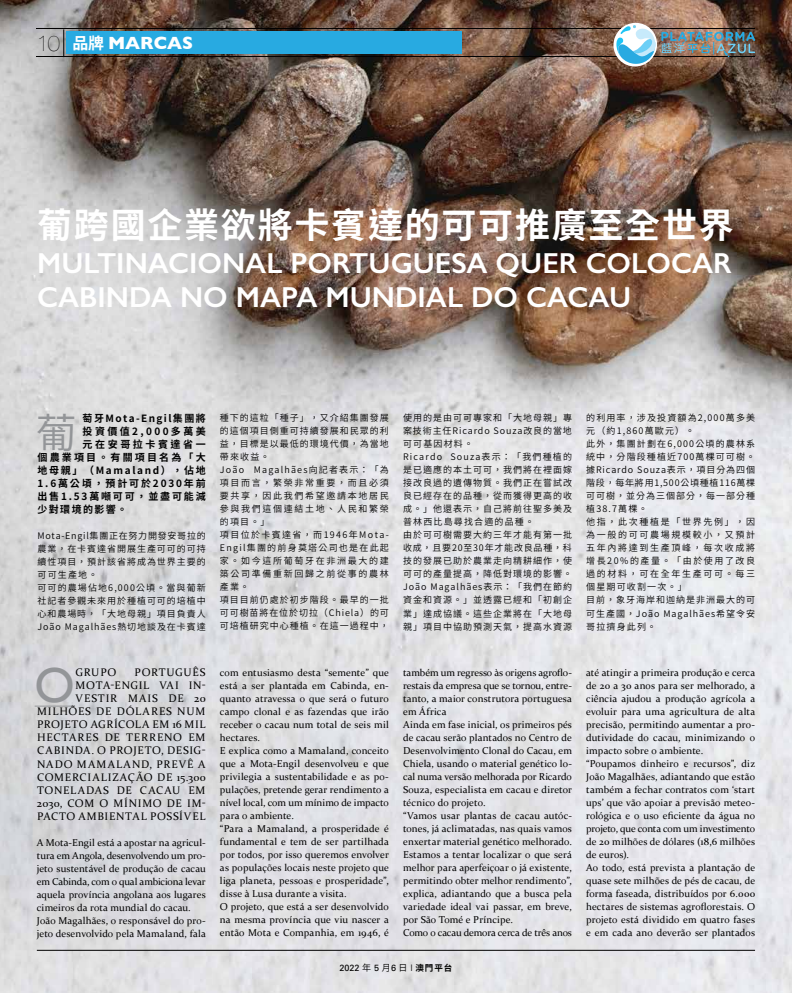
<style>
.page{position:relative;width:792px;height:993px;background:#fff}
.page>*{position:absolute;margin:0;border:0;box-sizing:border-box;transform-origin:0 0}
.t1{font:49.1px "Gill Sans";color:#939598}
.t2{font:600 41px "Noto Sans CJ Ktc";color:#939598}
.t3{font:700 35px "Noto Sans CJ Ktc";letter-spacing:.05em;color:#fff}
.t4{font:600 29px/34.8px "Gill Sans";color:#fff}
.t5{font:700 18px "Gill Sans";color:#fff}
.t6{font:11px/13px "Constantia";letter-spacing:.07em;color:#000;text-align:right}
.t7{font:10px/13px "Constantia";letter-spacing:.01em;color:#000}
.t8{font:700 10px "Noto Sans CJ Ktc";letter-spacing:.185em;color:#000}
.t9{font:700 10px "Noto Sans CJ Ktc";letter-spacing:.14em;color:#000}
.t10{font:700 10px "Noto Sans CJ Ktc";letter-spacing:.165em;color:#000}
.t11{font:700 10px "Noto Sans CJ Ktc";letter-spacing:.215em;color:#000}
.t12{font:700 10px "Noto Sans CJ Ktc";letter-spacing:.24em;color:#000}
.t13{font:700 10px "Noto Sans CJ Ktc";letter-spacing:.255em;color:#000}
.t14{font:600 9px/13px "Noto Sans CJ Ktc";letter-spacing:.13em;color:#000}
.t15{font:600 9px/13px "Noto Sans CJ Ktc";letter-spacing:.11em;color:#000}
.t16{font:9px "Univers";color:#000}
.s1{font-family:"Helvetica Neue";font-weight:200;font-size:22px;color:#000}
.s2{font-family:"Noto Sans CJ Ktc";font-size:16px}
.s3{font-family:"Noto Sans CJ Ktc";font-weight:600}
.s4{font-family:"Noto Sans CJ Ktc";font-weight:700;font-size:8.5px}
</style>
<div class="page">
<img style="left:0;top:0;width:792px;height:992px">
<div style="left:66px;top:31px;width:396px;height:23px;background:#28aae1"></div>
<hr style="left:36px;top:55px;width:721px;height:3px;background:#000;opacity:.75">
<hr style="left:36px;top:26px;width:720px;height:3px;background:#fff;opacity:.75">
<hr style="left:36px;top:27px;width:721px;height:2px;background:#000;opacity:.75">
<svg style="left:63px;top:29px;width:1px;height:28px"></svg>
<svg style="left:613px;top:24px;width:43px;height:42px"></svg>
<div style="left:614px;top:23px;width:43px;height:43px;background:#fff;border-radius:50%"></div>
<svg style="left:616px;top:25px;width:39px;height:39px"></svg>
<img style="left:661px;top:32px;width:94px;height:25px">
<hr style="left:37px;top:949px;width:718px;height:1px;background:#000">
<hr style="left:35px;top:705px;width:40px;height:1px;background:#939598">
<h3 class="t5" style="left:37px;top:29px;width:158px"><span class="s1">10</span> <span class="s2">品牌</span> MARCAS</h3>
<h3 class="t3" style="left:37px;top:205px;width:698px">葡跨國企業欲將卡賓達的可可推廣至全世界</h3>
<h3 class="t4" style="left:37px;top:245px;width:696px">MULTINACIONAL PORTUGUESA QUER COLOCAR<br>CABINDA NO MAPA MUNDIAL DO CACAU</h3>
<h2 class="t2" style="left:36px;top:410px;width:42px">葡</h2>
<p class="t9" style="left:83px;top:413px;width:125px">萄牙Mota-Engil集團將</p>
<p class="t12" style="left:83px;top:426px;width:125px">投資價值2,000多萬美</p>
<p class="t13" style="left:83px;top:439px;width:125px">元在安哥拉卡賓達省一</p>
<p class="t11" style="left:37px;top:452px;width:170px">個農業項目。有關項目名為「大</p>
<p class="t10" style="left:37px;top:465px;width:170px">地母親」（Mamaland），佔地</p>
<p class="t8" style="left:37px;top:478px;width:170px">1.6萬公頃，預計可於2030年前</p>
<p class="t8" style="left:37px;top:491px;width:170px">出售1.53萬噸可可，並盡可能減</p>
<p class="t9" style="left:37px;top:504px;width:91px">少對環境的影響。</p>
<p class="t15" style="left:38px;top:529px;width:170px">Mota-Engil集團正在努力開發安哥拉的農業，在卡賓達省開展生產可可的可持續性項目，預計該省將成為世界主要的可可生產地。<br>可可的農場佔地6,000公頃。當與葡新社記者參觀未來用於種植可可的培植中心和農場時，「大地母親」項目負責人<br>João Magalhães熱切地談及在卡賓達</p>
<p class="t14" style="left:220px;top:411px;width:170px">種下的這粒「種子」，又介紹集團發展的這個項目側重可持續發展和民眾的利益，目標是以最低的環境代價，為當地帶來收益。<br>João Magalhães向記者表示：「為項目而言，繁榮非常重要，而且必須要共享，因此我們希望邀請本地居民參與我們這個連結土地、人民和繁榮的項目。」<br>項目位於卡賓達省，而1946年Mota-<br>Engil集團的前身莫塔公司也是在此起家。如今這所葡萄牙在非洲最大的建築公司準備重新回歸之前從事的農林產業。<br>項目目前仍處於初步階段。最早的一批可可樹苗將在位於切拉（Chiela）的可可培植研究中心種植。在這一過程中，</p>
<p class="t15" style="left:403px;top:411px;width:170px">使用的是由可可專家和「大地母親」專案技術主任Ricardo Souza改良的當地可可基因材料。<br>Ricardo Souza表示：「我們種植的是已適應的本土可可，我們將在裡面嫁接改良過的遺傳物質。我們正在嘗試改良已經存在的品種，從而獲得更高的收成。」他還表示，自己將前往聖多美及普林西比島尋找合適的品種。<br>由於可可樹需要大約三年才能有第一批收成，且要20至30年才能改良品種，科技的發展已助於農業走向精耕細作，使可可的產量提高，降低對環境的影響。<br>João Magalhães表示：「我們在節約資金和資源。」並透露已經和「初創企業」達成協議。這些企業將在「大地母親」項目中協助預測天氣，提高水資源</p>
<p class="t14" style="left:586px;top:411px;width:170px">的利用率，涉及投資額為2,000萬多美元（約1,860萬歐元）。<br>此外，集團計劃在6,000公頃的農林系統中，分階段種植近700萬棵可可樹。據Ricardo Souza表示，項目分為四個階段，每年將用1,500公頃種植116萬棵可可樹，並分為三個部分，每一部分種植38.7萬棵。<br>他指，此次種植是「世界先例」，因為一般的可可農場規模較小，又預計五年內將達到生產頂峰，每次收成將增長20%的產量。「由於使用了改良過的材料，可在全年生產可可。每三個星期可收割一次。」<br>目前，象牙海岸和迦納是非洲最大的可可生產國，João Magalhães希望令安哥拉擠身此列。</p>
<p class="t6" style="left:37px;top:665px;width:170px">PORTUGUÊS<br>MOTA-ENGIL VAI IN-<br>VESTIR MAIS DE 20<br>MILHÕES DE DÓLARES NUM<br>PROJETO AGRÍCOLA EM 16 MIL<br>HECTARES DE TERRENO EM<br>CABINDA. O PROJETO, DESIG-<br>NADO MAMALAND, PREVÊ A<br>COMERCIALIZAÇÃO DE 15.300<br>TONELADAS DE CACAU EM<br>2030, COM O MÍNIMO DE IM-<br>PACTO AMBIENTAL POSSÍVEL</p>
<p class="t7" style="left:37px;top:834px;width:170px">A Mota-Engil está a apostar na agricul&shy;tura em Angola, desenvolvendo um pro&shy;jeto sustentável de produção de cacau em Cabinda, com o qual ambiciona levar aquela província angolana aos lugares cimeiros da rota mundial do cacau.<br>João Magalhães, o responsável do pro&shy;jeto desenvolvido pela Mamaland, fala</p>
<h1 class="t1" style="left:35px;top:656px;width:42px">O</h1>
<p class="t6" style="left:76px;top:665px;width:42px">GRUPO</p>
<p class="t7" style="left:220px;top:665px;width:170px">com entusiasmo desta “semente” que está a ser plantada em Cabinda, en&shy;quanto atravessa o que será o futuro campo clonal e as fazendas que irão receber o cacau num total de seis mil hectares.<br>E explica como a Mamaland, conceito que a Mota-Engil desenvolveu e que privilegia a sustentabilidade e as po&shy;pulações, pretende gerar rendimento a nível local, com um mínimo de impacto para o ambiente.<br>“Para a Mamaland, a prosperidade é fundamental e tem de ser partilhada por todos, por isso queremos envolver as populações locais neste projeto que liga planeta, pessoas e prosperidade”, disse à Lusa durante a visita.<br>O projeto, que está a ser desenvolvido na mesma província que viu nascer a então Mota e Companhia, em 1946, é</p>
<p class="t7" style="left:403px;top:665px;width:170px">também um regresso às origens agroflo&shy;restais da empresa que se tornou, entre&shy;tanto, a maior construtora portuguesa em África<br>Ainda em fase inicial, os primeiros pés de cacau serão plantados no Centro de Desenvolvimento Clonal do Cacau, em Chiela, usando o material genético lo&shy;cal numa versão melhorada por Ricardo Souza, especialista em cacau e diretor técnico do projeto.<br>“Vamos usar plantas de cacau autóc&shy;tones, já aclimatadas, nas quais vamos enxertar material genético melhorado.<br>Estamos a tentar localizar o que será melhor para aperfeiçoar o já existente, permitindo obter melhor rendimento”, explica, adiantando que a busca pela variedade ideal vai passar, em breve, por São Tomé e Príncipe.<br>Como o cacau demora cerca de três anos</p>
<p class="t7" style="left:586px;top:665px;width:170px">até atingir a primeira produção e cerca de 20 a 30 anos para ser melhorado, a ciência ajudou a produção agrícola a evoluir para uma agricultura de alta precisão, permitindo aumentar a pro&shy;dutividade do cacau, minimizando o impacto sobre o ambiente. “Poupamos dinheiro e recursos”, diz João Magalhães, adiantando que estão também a fechar contratos com ‘start ups’ que vão apoiar a previsão meteo&shy;rológica e o uso eficiente da água no projeto, que conta com um investimento de 20 milhões de dólares (18,6 milhões de euros).<br>Ao todo, está prevista a plantação de quase sete milhões de pés de cacau, de forma faseada, distribuídos por 6.000 hectares de sistemas agroflorestais. O projeto está dividido em quatro fases e em cada ano deverão ser plantados</p>
<p class="t16" style="left:339px;top:961px;width:115px">2022 <span class="s3">年</span> 5 <span class="s3">月</span>6 <span class="s3">日</span> | <span class="s4">澳門平台</span></p>
</div>
